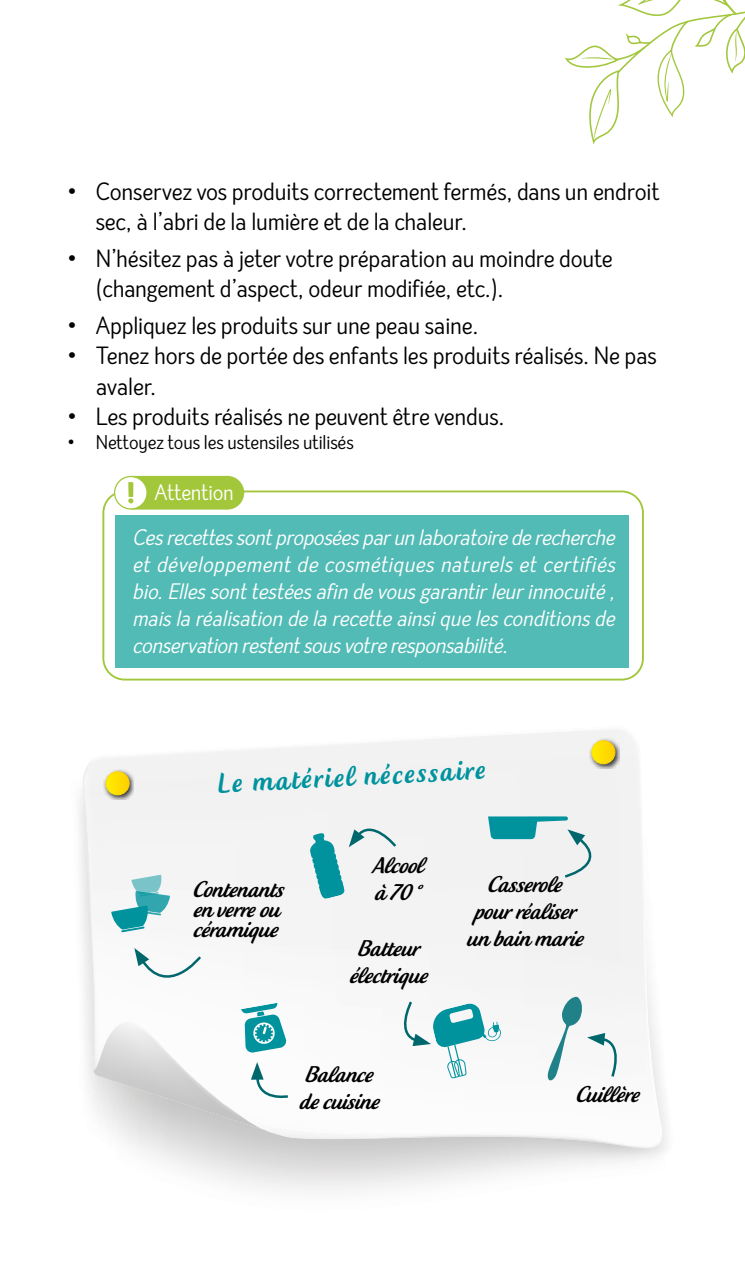
<style>
.page{position:relative;width:745px;height:1276px;background:#fff}
.page>*{position:absolute;margin:0;border:0;box-sizing:border-box;transform-origin:0 0}
.t1{font:37.5px "Creamy Script";color:#00939d}
.t2{font:italic 30px/27px "Creamy Script";letter-spacing:-.005em;color:#000}
.t3{font:25px/30px "Amberly Sans";letter-spacing:-.005em;color:#000}
.t4{font:italic 22.5px/27px "Amberly Sans";color:#fff;text-align:justify}
.t5{font:22.5px "Amberly Sans";letter-spacing:-.005em;color:#fff}
.t6{font:20px "Amberly Sans";letter-spacing:-.005em;color:#000}
</style>
<div class="page">
<svg style="left:79px;top:794px;width:588px;height:397px"></svg>
<svg style="left:565px;top:0;width:179px;height:144px"></svg>
<div style="left:115px;top:516px;width:514px;height:152px;background:#52bbb5"></div>
<svg style="left:82px;top:729px;width:580px;height:420px"></svg>
<div style="left:102px;top:490px;width:541px;height:190px;border:2px solid #a2c73a;border-radius:21px"></div>
<div style="left:114px;top:476px;width:33px;height:33px;background:#fff;border-radius:50%"></div>
<div style="left:114px;top:476px;width:34px;height:33px;border:1px solid #a2c73a;border-radius:50%"></div>
<svg style="left:128px;top:476px;width:116px;height:33px;background:#adce52"></svg>
<p class="t3" style="left:96px;top:176px;width:565px;text-indent:-28px">• Conservez vos produits correctement fermés, dans un endroit sec, à l’abri de la lumière et de la chaleur.</p>
<p class="t3" style="left:96px;top:243px;width:518px;text-indent:-28px">• N’hésitez pas à jeter votre préparation au moindre doute (changement d’aspect, odeur modifiée, etc.).</p>
<p class="t3" style="left:67px;top:310px;width:412px">• Appliquez les produits sur une peau saine.</p>
<p class="t3" style="left:96px;top:340px;width:562px;text-indent:-28px">• Tenez hors de portée des enfants les produits réalisés. Ne pas avaler.</p>
<p class="t3" style="left:67px;top:400px;width:438px">• Les produits réalisés ne peuvent être vendus.</p>
<p class="t6" style="left:67px;top:428px;width:287px">• Nettoyez tous les ustensiles utilisés</p>
<p class="t5" style="left:154px;top:477px;width:81px">Attention</p>
<p class="t4" style="left:132px;top:523px;width:489px">Cesrecettessontproposéesparunlaboratoirederecherche etdéveloppementde cosmétiquesnaturelsetcertifiés bio.Ellessonttestéesafindevousgarantirleurinnocuité, maislaréalisationdelarecetteainsiquelesconditionsde conservationrestentsousvotreresponsabilité.</p>
<h1 class="t1" style="left:217px;top:765px;width:269px;rotate:-3deg">Le matériel nécessaire</h1>
<p class="t2" style="left:193px;top:877px;width:98px">Contenants</p>
<p class="t2" style="left:193px;top:897px;width:94px">enverreou</p>
<p class="t2" style="left:193px;top:917px;width:92px">céramique</p>
<p class="t2" style="left:372px;top:853px;width:61px">Alcool à 70°</p>
<p class="t2" style="left:349px;top:935px;width:86px">Batteur électrique</p>
<p class="t2" style="left:299px;top:1061px;width:88px">Balance decuisine</p>
<p class="t2" style="left:466px;top:871px;width:124px;text-align:center">Casserole<br>p ourréaliser unbainmarie</p>
<p class="t2" style="left:575px;top:1082px;width:71px">Cuillère</p>
</div>
